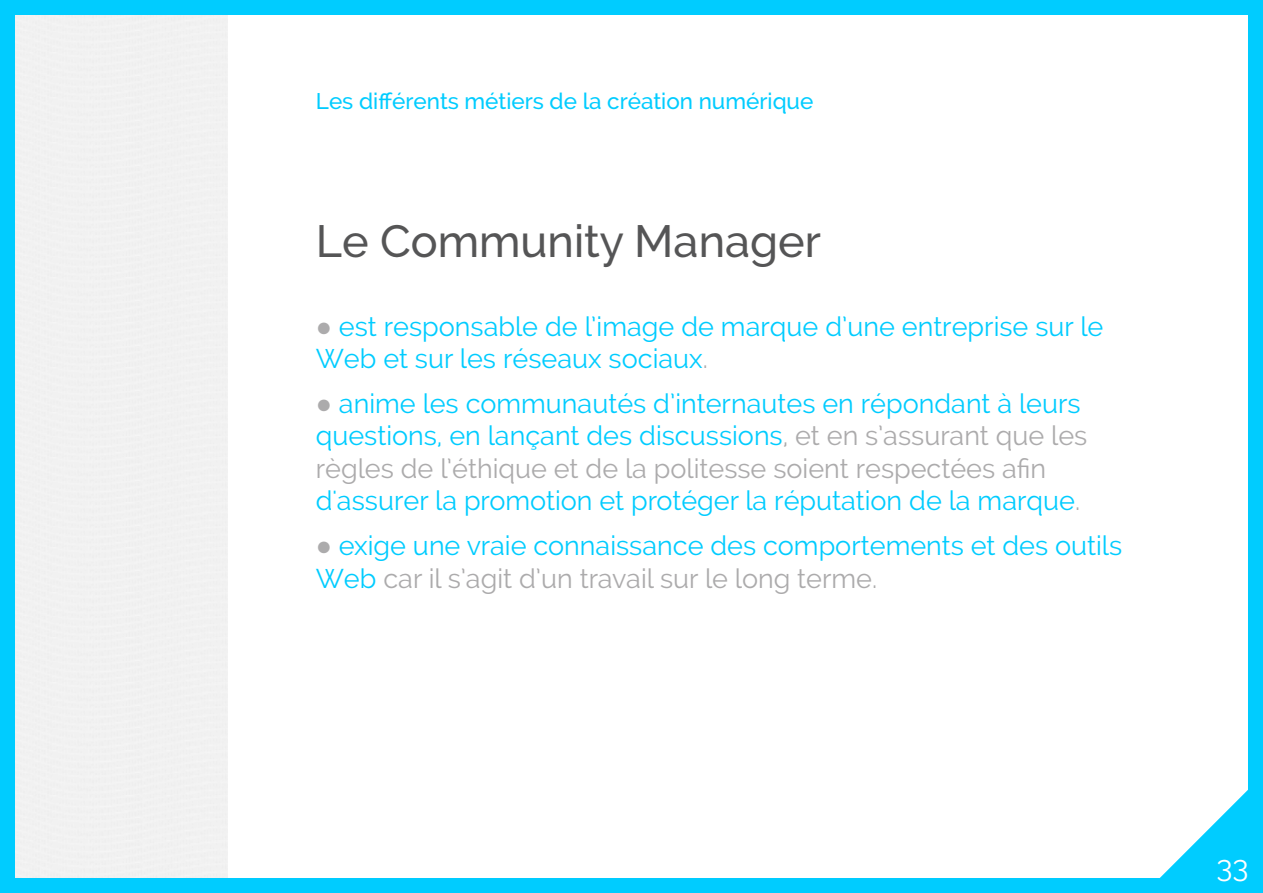
<style>
.page{position:relative;width:1263px;height:893px;background:#fff}
.page>*{position:absolute;margin:0;border:0;box-sizing:border-box;transform-origin:0 0}
.t1{font:500 45px "Raleway";color:#555556}
.t2{font:30px "Raleway";color:#fff}
.t3{font:27px/32.4px "Raleway";color:#0cf}
.t4{font:500 22.5px "Raleway";color:#0cf}
.s1{font-family:"Arial";color:#acabac}
.s2{color:#acabac}
</style>
<div class="page">
<div style="left:0;top:0;width:1263px;height:893px;border:15px solid #0cf"></div>
<svg style="left:1145px;top:775px;width:118px;height:118px"></svg>
<p class="t4" style="left:316px;top:88px;width:499px">Les différents métiers de la création numérique</p>
<h1 class="t1" style="left:316px;top:215px;width:507px">Le Community Manager</h1>
<p class="t3" style="left:316px;top:310px;width:789px"><span class="s1">●</span> est responsable de l’image de marque d’une entreprise sur le<br>Web et sur les réseaux sociaux<span class="s2">.</span></p>
<p class="t3" style="left:316px;top:387px;width:773px"><span class="s1">●</span> anime les communautés d’internautes en répondant à leurs questions, en lançant des discussions<span class="s2">, et en s’assurant que les règles de l’éthique et de la politesse soient respectées afin </span>d'assurer la promotion et protéger la réputation de la marque<span class="s2">.</span></p>
<p class="t3" style="left:316px;top:529px;width:808px"><span class="s1">●</span> exige une vraie connaissance des comportements et des outils<br>Web <span class="s2">car il s’agit d’un travail sur le long terme.</span></p>
<p class="t2" style="left:1216px;top:849px;width:34px">33</p>
</div>
